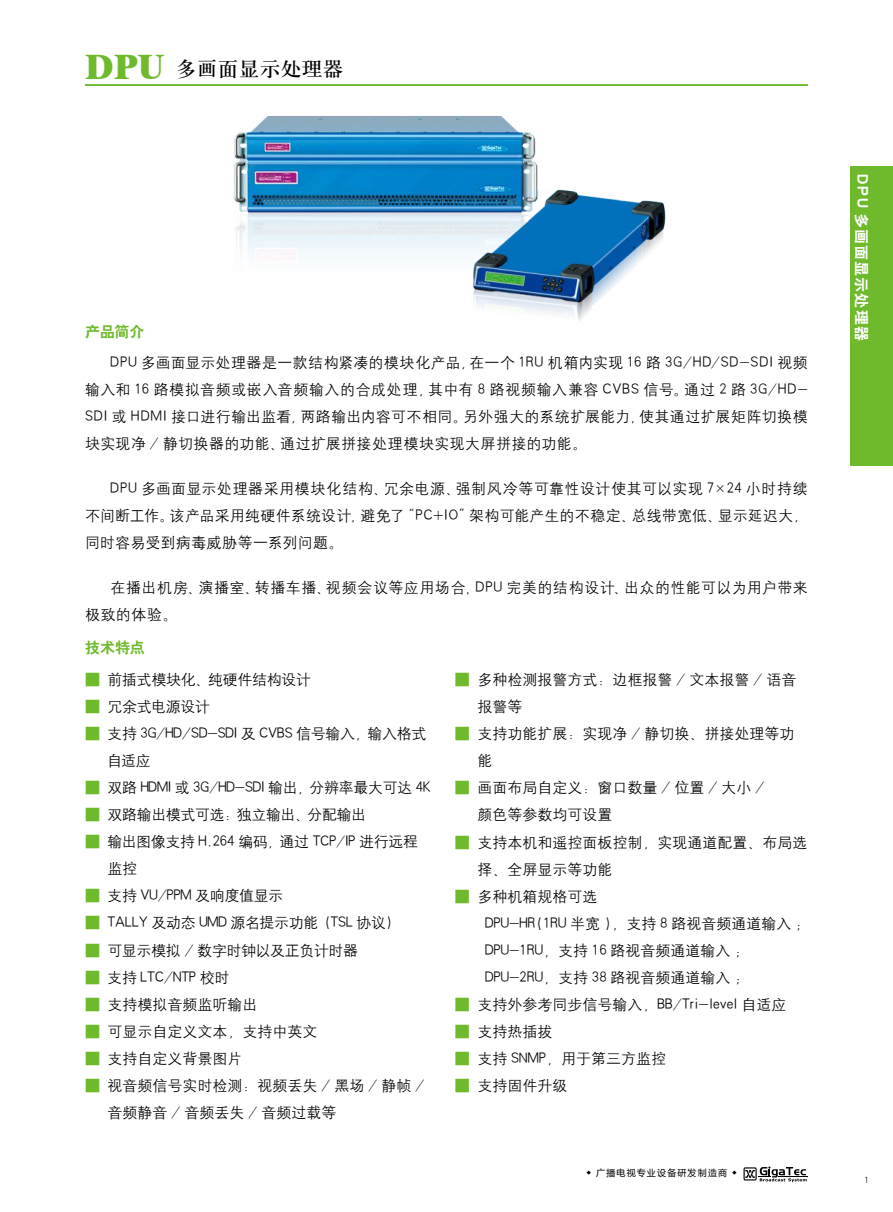
<style>
.page{position:relative;width:893px;height:1212px;background:#fff}
.page>*{position:absolute;margin:0;border:0;box-sizing:border-box;transform-origin:0 0}
.t1{font:21px "H Ya 3 gj";color:#000}
.t2{font:15px/27px "H Yg 2 gj";color:#000}
.t3{font:15px "H Yg 2 gj";letter-spacing:-.02em;color:#000}
.t4{font:15px/27px "H Yg 2 gj";letter-spacing:-.025em;color:#000}
.t5{font:15px/27px "H Yg 2 gj";letter-spacing:.035em;color:#000}
.t6{font:15px "H Yb 2 gj";letter-spacing:.09em;color:#fff}
.t7{font:15px "H Yb 2 gj";letter-spacing:-.005em;color:#6fba2c}
.t8{font:9px "Microsoft Ya Hei";letter-spacing:.13em;color:#000}
.t9{font:9px "H Yg 2 gj";color:#000}
.s1{font-family:"Dutch 801 BT";font-weight:800;font-size:36px;color:#6fba2c}
.s2{color:#6fba2c}
</style>
<div class="page">
<svg style="left:743px;top:1166px;width:65px;height:16px"></svg>
<hr style="left:85px;top:84px;width:723px;height:2px;background:#6fba2c">
<div style="left:850px;top:166px;width:43px;height:300px;background:#6fba2c"></div>
<img style="left:234px;top:116px;width:432px;height:205px">
<h1 class="t1" style="left:85px;top:59px;width:260px"><span class="s1">DPU</span> 多画面显示处理器</h1>
<p class="t7" style="left:85px;top:324px;width:61px">产品简介</p>
<p class="t2" style="left:85px;top:349px;width:724px;text-align:justify;text-indent:26px">DPU 多画面显示处理器是一款结构紧凑的模块化产品，在一个 1RU 机箱内实现 16 路 3G/HD/SD-SDI 视频输入和 16 路模拟音频或嵌入音频输入的合成处理，其中有 8 路视频输入兼容 CVBS 信号。通过 2 路 3G/HD-SDI 或 HDMI 接口进行输出监看，两路输出内容可不相同。另外强大的系统扩展能力，使其通过扩展矩阵切换模块实现净 / 静切换器的功能、通过扩展拼接处理模块实现大屏拼接的功能。</p>
<p class="t2" style="left:85px;top:475px;width:724px;text-align:justify;text-indent:26px">DPU 多画面显示处理器采用模块化结构、冗余电源、强制风冷等可靠性设计使其可以实现 7×24 小时持续不间断工作。该产品采用纯硬件系统设计，避免了“PC+IO”架构可能产生的不稳定、总线带宽低、显示延迟大，同时容易受到病毒威胁等一系列问题。</p>
<p class="t5" style="left:85px;top:574px;width:724px;text-indent:26px">在播出机房、演播室、转播车播、视频会议等应用场合，DPU 完美的结构设计、出众的性能可以为用户带来极致的体验。</p>
<p class="t7" style="left:85px;top:640px;width:61px">技术特点</p>
<p class="t3" style="left:85px;top:672px;width:228px"><span class="s2">■</span> 前插式模块化、纯硬件结构设计</p>
<p class="t3" style="left:85px;top:699px;width:127px"><span class="s2">■</span> 冗余式电源设计</p>
<p class="t2" style="left:107px;top:720px;width:321px;text-indent:-22px"><span class="s2">■</span> 支持 3G/HD/SD-SDI 及 CVBS 信号输入，输入格式自适应</p>
<p class="t3" style="left:85px;top:780px;width:348px"><span class="s2">■</span> 双路 HDMI 或 3G/HD-SDI 输出，分辨率最大可达 4K</p>
<p class="t4" style="left:85px;top:801px;width:283px"><span class="s2">■</span> 双路输出模式可选：独立输出、分配输出</p>
<p class="t4" style="left:107px;top:828px;width:312px;text-indent:-22px"><span class="s2">■</span> 输出图像支持 H.264 编码，通过 TCP/IP 进行远程监控</p>
<p class="t3" style="left:85px;top:888px;width:200px"><span class="s2">■</span> 支持 VU/PPM 及响度值显示</p>
<p class="t3" style="left:85px;top:915px;width:317px"><span class="s2">■</span> TALLY 及动态 UMD 源名提示功能（TSL 协议）</p>
<p class="t4" style="left:85px;top:936px;width:275px"><span class="s2">■</span> 可显示模拟 / 数字时钟以及正负计时器</p>
<p class="t3" style="left:85px;top:969px;width:146px"><span class="s2">■</span> 支持 LTC/NTP 校时</p>
<p class="t2" style="left:85px;top:990px;width:174px"><span class="s2">■</span> 支持模拟音频监听输出</p>
<p class="t2" style="left:85px;top:1017px;width:234px"><span class="s2">■</span> 可显示自定义文本，支持中英文</p>
<p class="t2" style="left:85px;top:1044px;width:159px"><span class="s2">■</span> 支持自定义背景图片</p>
<p class="t2" style="left:108px;top:1071px;width:319px;text-indent:-23px"><span class="s2">■</span> 视音频信号实时检测：视频丢失 / 黑场 / 静帧 /音频静音 / 音频丢失 / 音频过载等</p>
<p class="t2" style="left:477px;top:666px;width:320px;text-indent:-22px"><span class="s2">■</span> 多种检测报警方式：边框报警 / 文本报警 / 语音报警等</p>
<p class="t2" style="left:477px;top:720px;width:318px;text-indent:-22px"><span class="s2">■</span> 支持功能扩展：实现净 / 静切换、拼接处理等功能</p>
<p class="t2" style="left:477px;top:774px;width:289px;text-indent:-22px"><span class="s2">■</span> 画面布局自定义：窗口数量 / 位置 / 大小 /颜色等参数均可设置</p>
<p class="t2" style="left:477px;top:828px;width:331px;text-indent:-22px"><span class="s2">■</span> 支持本机和遥控面板控制，实现通道配置、布局选择、全屏显示等功能</p>
<p class="t2" style="left:485px;top:882px;width:319px;text-indent:-30px"><span class="s2">■</span> 多种机箱规格可选<br>DPU-HR(1RU 半宽 )，支持 8 路视音频通道输入 ;<br>DPU-1RU，支持 16 路视音频通道输入 ;<br>DPU-2RU，支持 38 路视音频通道输入 ;</p>
<p class="t2" style="left:455px;top:990px;width:333px"><span class="s2">■</span> 支持外参考同步信号输入，BB/Tri-level 自适应</p>
<p class="t2" style="left:455px;top:1017px;width:99px"><span class="s2">■</span> 支持热插拔</p>
<p class="t2" style="left:455px;top:1044px;width:213px"><span class="s2">■</span> 支持 SNMP，用于第三方监控</p>
<p class="t2" style="left:455px;top:1071px;width:114px"><span class="s2">■</span> 支持固件升级</p>
<p class="t8" style="left:586px;top:1167px;width:153px">◆ 广播电视专业设备研发制造商 ◆</p>
<p class="t6" style="left:869px;top:174px;width:168px;rotate:90deg">DPU 多画面显示处理器</p>
<p class="t9" style="left:864px;top:1175px;width:6px">1</p>
</div>
